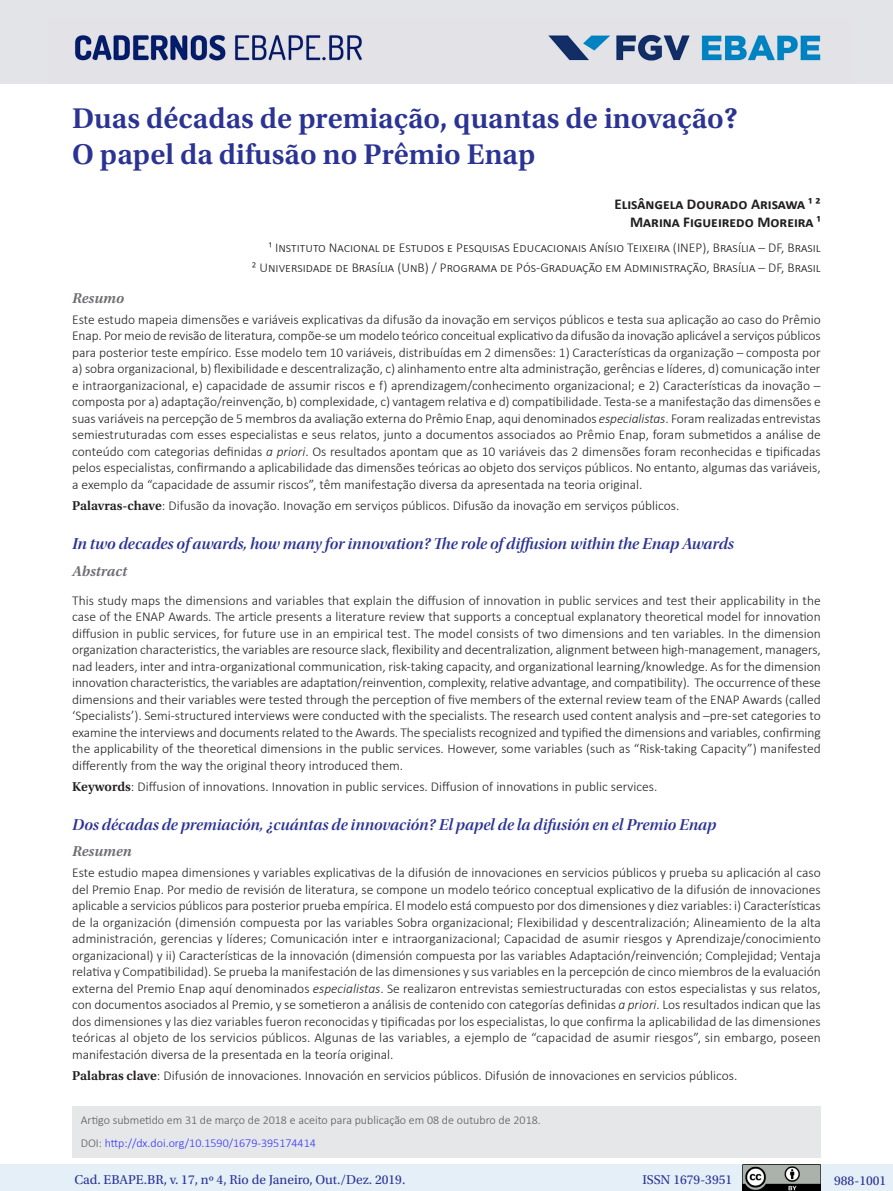
<style>
.page{position:relative;width:893px;height:1191px;background:#fff}
.page>*{position:absolute;margin:0;border:0;box-sizing:border-box;transform-origin:0 0}
._01_título_PT{font:600 30px/36px "Utopia Std";color:#2b3393}
._03_3_1_título_IN{font:16.5px "Utopia Std Semibold Disp It";color:#2b3393}
._02_autores{font:700 15px "Calibri";color:#231f20}
._03_0_titulo_resumo{font:italic 600 15px "Utopia Std";color:#6c6d70}
._03_1_1_resumo_PT{font:300 13.5px/16.5px "Calibri";color:#231f20;text-align:justify}
._03_3_2_resumo_IN{font:300 13.5px/16.5px "Calibri";color:#231f20;text-align:justify}
._03_1_2_palavras-cha{font:300 13.5px "Calibri";color:#231f20}
._02_autores_-_tit{font:300 13.5px "Calibri";color:#231f20}
.t1{font:13.5px "Utopia Std";color:#2b3393}
._06_3_nota_de_rodape{font:300 12px "Calibri";color:#57585a}
._06_3_nota_de_rodape-2{font:300 12px "Calibri";color:#33f}
.s1{font-style:italic}
.s2{font-family:"Utopia Std";font-weight:600}
.s3{color:#57585a}
</style>
<div class="page">
<div style="left:0;top:0;width:893px;height:84px;background:#e3e4e8"></div>
<img style="left:74px;top:34px;width:747px;height:27px">
<div style="left:0;top:1164px;width:893px;height:27px;background:#e4eff8"></div>
<img style="left:743px;top:1164px;width:78px;height:27px">
<div style="left:72px;top:1106px;width:749px;height:51px;background:#e6e7e9"></div>
<p class="_01_título_PT" style="left:72px;top:101px;width:667px">Duas décadas de premiação, quantas de inovação?<br>O papel da difusão no Prêmio Enap</p>
<p class="_02_autores" style="left:614px;top:194px;width:208px">Elisângela Dourado Arisawa ¹ ²</p>
<p class="_02_autores" style="left:630px;top:212px;width:192px">Marina Figueiredo Moreira ¹</p>
<p class="_02_autores_-_tit" style="left:269px;top:239px;width:553px">¹ Instituto Nacional de Estudos e Pesquisas Educacionais Anísio Teixeira (INEP), Brasília – DF, Brasil</p>
<p class="_02_autores_-_tit" style="left:252px;top:259px;width:570px">² Universidade de Brasília (UnB) / Programa de Pós-Graduação em Administração, Brasília – DF, Brasil</p>
<p class="_03_0_titulo_resumo" style="left:72px;top:290px;width:53px">Resumo</p>
<p class="_03_1_1_resumo_PT" style="left:72px;top:311px;width:750px">Este estudo mapeia dimensões e variáveis explicativas da difusão da inovação em serviços públicos e testa sua aplicação ao caso do Prêmio Enap. Por meio de revisão de literatura, compõe-se um modelo teórico conceitual explicativo da difusão da inovação aplicável a serviços públicos para posterior teste empírico. Esse modelo tem 10 variáveis, distribuídas em 2 dimensões: 1) Características da organização – composta por a) sobra organizacional, b) flexibilidade e descentralização, c) alinhamento entre alta administração, gerências e líderes, d) comunicação inter e intraorganizacional, e) capacidade de assumir riscos e f) aprendizagem/conhecimento organizacional; e 2) Características da inovação – composta por a) adaptação/reinvenção, b) complexidade, c) vantagem relativa e d) compatibilidade. Testa-se a manifestação das dimensões e suas variáveis na percepção de 5 membros da avaliação externa do Prêmio Enap, aqui denominados <span class="s1">especialistas</span>. Foram realizadas entrevistas semiestruturadas com esses especialistas e seus relatos, junto a documentos associados ao Prêmio Enap, foram submetidos a análise de conteúdo com categorias definidas <span class="s1">a priori</span>. Os resultados apontam que as 10 variáveis das 2 dimensões foram reconhecidas e tipificadas pelos especialistas, confirmando a aplicabilidade das dimensões teóricas ao objeto dos serviços públicos. No entanto, algumas das variáveis, a exemplo da “capacidade de assumir riscos”, têm manifestação diversa da apresentada na teoria original.</p>
<p class="_03_1_2_palavras-cha" style="left:72px;top:497px;width:609px"><span class="s2">Palavras-chave</span>: Difusão da inovação. Inovação em serviços públicos. Difusão da inovação em serviços públicos.</p>
<p class="_03_3_1_título_IN" style="left:72px;top:535px;width:663px">In two decades of awards, how many for innovation? The role of diffusion within the Enap Awards</p>
<p class="_03_0_titulo_resumo" style="left:72px;top:562px;width:57px">Abstract</p>
<p class="_03_3_2_resumo_IN" style="left:72px;top:592px;width:750px">This study maps the dimensions and variables that explain the diffusion of innovation in public services and test their applicability in the case of the ENAP Awards. The article presents a literature review that supports a conceptual explanatory theoretical model for innovation diffusion in public services, for future use in an empirical test. The model consists of two dimensions and ten variables. In the dimension organization characteristics, the variables are resource slack, flexibility and decentralization, alignment between high-management, managers, nad leaders, inter and intra-organizational communication, risk-taking capacity, and organizational learning/knowledge. As for the dimension innovation characteristics, the variables are adaptation/reinvention, complexity, relative advantage, and compatibility). The occurrence of these dimensions and their variables were tested through the perception of five members of the external review team of the ENAP Awards (called ‘Specialists’). Semi-structured interviews were conducted with the specialists. The research used content analysis and –pre-set categories to examine the interviews and documents related to the Awards. The specialists recognized and typified the dimensions and variables, confirming the applicability of the theoretical dimensions in the public services. However, some variables (such as “Risk-taking Capacity”) manifested differently from the way the original theory introduced them.</p>
<p class="_03_1_2_palavras-cha" style="left:72px;top:777px;width:587px"><span class="s2">Keywords</span>: Diffusion of innovations. Innovation in public services. Diffusion of innovations in public services.</p>
<p class="_03_3_1_título_IN" style="left:72px;top:815px;width:645px">Dos décadas de premiación, ¿cuántas de innovación? El papel de la difusión en el Premio Enap</p>
<p class="_03_0_titulo_resumo" style="left:72px;top:843px;width:61px">Resumen</p>
<p class="_03_1_1_resumo_PT" style="left:72px;top:864px;width:750px">Este estudio mapea dimensiones y variables explicativas de la difusión de innovaciones en servicios públicos y prueba su aplicación al caso del Premio Enap. Por medio de revisión de literatura, se compone un modelo teórico conceptual explicativo de la difusión de innovaciones aplicable a servicios públicos para posterior prueba empírica. El modelo está compuesto por dos dimensiones y diez variables: i) Características de la organización (dimensión compuesta por las variables Sobra organizacional; Flexibilidad y descentralización; Alineamiento de la alta administración, gerencias y líderes; Comunicación inter e intraorganizacional; Capacidad de asumir riesgos y Aprendizaje/conocimiento organizacional) y ii) Características de la innovación (dimensión compuesta por las variables Adaptación/reinvención; Complejidad; Ventaja relativa y Compatibilidad). Se prueba la manifestación de las dimensiones y sus variables en la percepción de cinco miembros de la evaluación externa del Premio Enap aquí denominados <span class="s1">especialistas</span>. Se realizaron entrevistas semiestructuradas con estos especialistas y sus relatos, con documentos asociados al Premio, y se sometieron a análisis de contenido con categorías definidas <span class="s1">a priori</span>. Los resultados indican que las dos dimensiones y las diez variables fueron reconocidas y tipificadas por los especialistas, lo que confirma la aplicabilidad de las dimensiones teóricas al objeto de los servicios públicos. Algunas de las variables, a ejemplo de “capacidad de asumir riesgos”, sin embargo, poseen manifestación diversa de la presentada en la teoría original.</p>
<p class="_03_1_2_palavras-cha" style="left:72px;top:1066px;width:667px"><span class="s2">Palabras clave</span>: Difusión de innovaciones. Innovación en servicios públicos. Difusión de innovaciones en servicios públicos.</p>
<p class="_06_3_nota_de_rodape" style="left:81px;top:1112px;width:461px">Artigo submetido em 31 de março de 2018 e aceito para publicação em 08 de outubro de 2018.</p>
<p class="_06_3_nota_de_rodape-2" style="left:81px;top:1135px;width:237px"><span class="s3">DOI:</span> http://dx.doi.org/10.1590/1679-395174414</p>
<p class="t1" style="left:74px;top:1172px;width:333px">Cad. EBAPE.BR, v. 17, nº 4, Rio de Janeiro, Out./Dez. 2019.</p>
<p class="t1" style="left:642px;top:1172px;width:91px">ISSN 1679-3951</p>
<p class="t1" style="left:834px;top:1173px;width:54px">988-1001</p>
</div>
